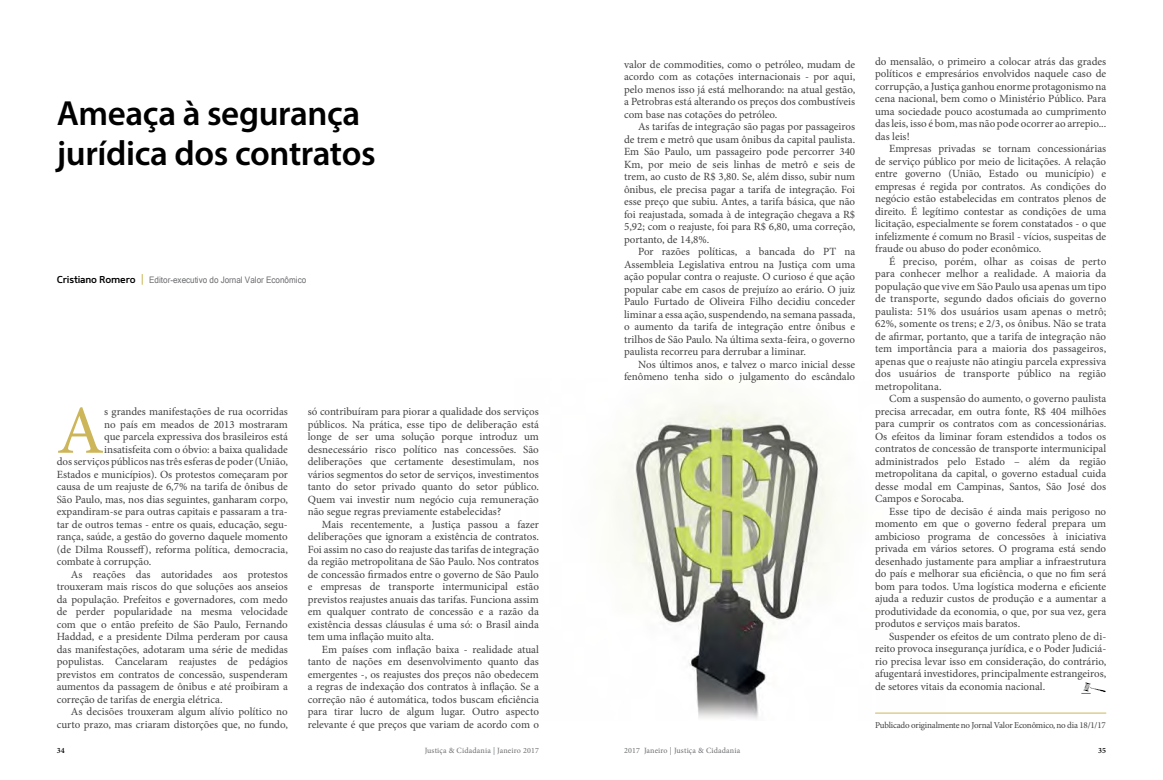
<style>
.page{position:relative;width:1163px;height:780px;background:#fff}
.page>*{position:absolute;margin:0;border:0;box-sizing:border-box;transform-origin:0 0}
.t1{font:68.7px "Minion Pro";color:#cdb65a}
.t2{font:600 35px/40px "Myriad Pro";letter-spacing:-.01em;color:#000}
.t3{font:11px/12.5px "Minion Pro";color:#414042;text-align:justify}
.t4{font:600 10px "Mentone";letter-spacing:-.015em;color:#000}
.t5{font:9px "Minion Pro";letter-spacing:-.02em;color:#414042}
.t6{font:9px "Microsoft Sans Serif";color:#6d6e71;scale:.9 1}
.t7{font:8px "Minion Pro";letter-spacing:.02em;color:#6d6e71}
.t8{font:600 8px "Minion Pro";color:#000}
</style>
<div class="page">
<img style="left:611px;top:399px;width:334px;height:320px">
<hr style="left:874px;top:712px;width:232px;height:1px;background:#cdb65a">
<img style="left:1083px;top:682px;width:22px;height:10px">
<h2 class="t2" style="left:57px;top:92px;width:320px">Ameaça à segurança jurídica dos contratos</h2>
<p class="t4" style="left:57px;top:273px;width:80px">Cristiano Romero</p>
<p class="t6" style="left:149px;top:274px;width:176px">Editor-executivo do Jornal Valor Econômico</p>
<h1 class="t1" style="left:57px;top:385px;width:49px">A</h1>
<p class="t3" style="left:104px;top:405px;width:185px">s grandes manifestações de rua ocorridas</p>
<p class="t3" style="left:104px;top:418px;width:185px">no país em meados de 2013 mostraram</p>
<p class="t3" style="left:104px;top:430px;width:185px">que parcela expressiva dos brasileiros está</p>
<p class="t3" style="left:104px;top:443px;width:185px">insatisfeita com o óbvio: a baixa qualidade</p>
<p class="t3" style="left:57px;top:455px;width:233px">dos serviços públicos nas três esferas de poder (União,</p>
<p class="t3" style="left:57px;top:468px;width:233px">Estados e municípios). Os protestos começaram por</p>
<p class="t3" style="left:57px;top:480px;width:233px">causa de um reajuste de 6,7% na tarifa de ônibus de</p>
<p class="t3" style="left:57px;top:493px;width:233px">São Paulo, mas, nos dias seguintes, ganharam corpo,</p>
<p class="t3" style="left:57px;top:505px;width:232px">expandiram-se para outras capitais e passaram a tra-</p>
<p class="t3" style="left:57px;top:518px;width:233px">tar de outros temas - entre os quais, educação, segu-</p>
<p class="t3" style="left:57px;top:530px;width:233px">rança, saúde, a gestão do governo daquele momento</p>
<p class="t3" style="left:57px;top:543px;width:233px">(de Dilma Rousseff), reforma política, democracia,</p>
<p class="t3" style="left:57px;top:555px;width:96px">combate à corrupção.</p>
<p class="t3" style="left:71px;top:568px;width:218px">As reações das autoridades aos protestos</p>
<p class="t3" style="left:57px;top:580px;width:233px">trouxeram mais riscos do que soluções aos anseios</p>
<p class="t3" style="left:57px;top:593px;width:233px">da população. Prefeitos e governadores, com medo</p>
<p class="t3" style="left:57px;top:605px;width:233px">de perder popularidade na mesma velocidade</p>
<p class="t3" style="left:57px;top:618px;width:233px">com que o então prefeito de São Paulo, Fernando</p>
<p class="t3" style="left:57px;top:630px;width:233px">Haddad, e a presidente Dilma perderam por causa</p>
<p class="t3" style="left:57px;top:643px;width:232px">das manifestações, adotaram uma série de medidas</p>
<p class="t3" style="left:57px;top:655px;width:233px">populistas. Cancelaram reajustes de pedágios</p>
<p class="t3" style="left:57px;top:668px;width:233px">previstos em contratos de concessão, suspenderam</p>
<p class="t3" style="left:57px;top:680px;width:233px">aumentos da passagem de ônibus e até proibiram a</p>
<p class="t3" style="left:57px;top:693px;width:167px">correção de tarifas de energia elétrica.</p>
<p class="t3" style="left:71px;top:705px;width:218px">As decisões trouxeram algum alívio político no</p>
<p class="t3" style="left:57px;top:718px;width:233px">curto prazo, mas criaram distorções que, no fundo,</p>
<p class="t3" style="left:308px;top:405px;width:233px">só contribuíram para piorar a qualidade dos serviços públicos. Na prática, esse tipo de deliberação está longe de ser uma solução porque introduz um desnecessário risco político nas concessões. São deliberações que certamente desestimulam, nos vários segmentos do setor de serviços, investimentos tanto do setor privado quanto do setor público.<br>Quem vai investir num negócio cuja remuneração não segue regras previamente estabelecidas?</p>
<p class="t3" style="left:308px;top:518px;width:233px;text-indent:14px">Mais recentemente, a Justiça passou a fazer deliberações que ignoram a existência de contratos.<br>Foi assim no caso do reajuste das tarifas de integração da região metropolitana de São Paulo. Nos contratos de concessão firmados entre o governo de São Paulo e empresas de transporte intermunicipal estão previstos reajustes anuais das tarifas. Funciona assim em qualquer contrato de concessão e a razão da existência dessas cláusulas é uma só: o Brasil ainda tem uma inflação muito alta.</p>
<p class="t3" style="left:308px;top:643px;width:233px;text-indent:14px">Em países com inflação baixa - realidade atual tanto de nações em desenvolvimento quanto das emergentes -, os reajustes dos preços não obedecem a regras de indexação dos contratos à inflação. Se a correção não é automática, todos buscam eficiência para tirar lucro de algum lugar. Outro aspecto relevante é que preços que variam de acordo com o</p>
<p class="t3" style="left:624px;top:58px;width:233px">valor de commodities, como o petróleo, mudam de acordo com as cotações internacionais - por aqui, pelo menos isso já está melhorando: na atual gestão, a Petrobras está alterando os preços dos combustíveis com base nas cotações do petróleo.</p>
<p class="t3" style="left:624px;top:120px;width:233px;text-indent:14px">As tarifas de integração são pagas por passageiros de trem e metrô que usam ônibus da capital paulista.<br>Em São Paulo, um passageiro pode percorrer 340<br>Km, por meio de seis linhas de metrô e seis de trem, ao custo de R$ 3,80. Se, além disso, subir num ônibus, ele precisa pagar a tarifa de integração. Foi esse preço que subiu. Antes, a tarifa básica, que não foi reajustada, somada à de integração chegava a R$ 5,92; com o reajuste, foi para R$ 6,80, uma correção, portanto, de 14,8%.</p>
<p class="t3" style="left:624px;top:245px;width:233px;text-indent:14px">Por razões políticas, a bancada do PT na Assembleia Legislativa entrou na Justiça com uma ação popular contra o reajuste. O curioso é que ação popular cabe em casos de prejuízo ao erário. O juiz Paulo Furtado de Oliveira Filho decidiu conceder liminar a essa ação, suspendendo, na semana passada, o aumento da tarifa de integração entre ônibus e trilhos de São Paulo. Na última sexta-feira, o governo paulista recorreu para derrubar a liminar.</p>
<p class="t3" style="left:624px;top:358px;width:233px;text-align:right">Nos últimos anos, e talvez o marco inicial desse fenômeno tenha sido o julgamento do escândalo</p>
<p class="t3" style="left:874px;top:55px;width:233px">do mensalão, o primeiro a colocar atrás das grades políticos e empresários envolvidos naquele caso de corrupção, a Justiça ganhou enorme protagonismo na cena nacional, bem como o Ministério Público. Para uma sociedade pouco acostumada ao cumprimento das leis, isso é bom, mas não pode ocorrer ao arrepio... das leis!</p>
<p class="t3" style="left:874px;top:142px;width:233px;text-indent:14px">Empresas privadas se tornam concessionárias de serviço público por meio de licitações. A relação entre governo (União, Estado ou município) e empresas é regida por contratos. As condições do negócio estão estabelecidas em contratos plenos de direito. É legítimo contestar as condições de uma licitação, especialmente se forem constatados - o que infelizmente é comum no Brasil - vícios, suspeitas de fraude ou abuso do poder econômico.</p>
<p class="t3" style="left:874px;top:255px;width:233px;text-indent:14px">É preciso, porém, olhar as coisas de perto para conhecer melhor a realidade. A maioria da população que vive em São Paulo usa apenas um tipo de transporte, segundo dados oficiais do governo paulista: 51% dos usuários usam apenas o metrô; 62%, somente os trens; e 2/3, os ônibus. Não se trata de afirmar, portanto, que a tarifa de integração não tem importância para a maioria dos passageiros, apenas que o reajuste não atingiu parcela expressiva dos usuários de transporte público na região metropolitana.</p>
<p class="t3" style="left:874px;top:392px;width:233px;text-indent:14px">Com a suspensão do aumento, o governo paulista precisa arrecadar, em outra fonte, R$ 404 milhões para cumprir os contratos com as concessionárias.<br>Os efeitos da liminar foram estendidos a todos os contratos de concessão de transporte intermunicipal administrados pelo Estado – além da região metropolitana da capital, o governo estadual cuida desse modal em Campinas, Santos, São José dos Campos e Sorocaba.</p>
<p class="t3" style="left:874px;top:505px;width:233px;text-indent:14px">Esse tipo de decisão é ainda mais perigoso no momento em que o governo federal prepara um ambicioso programa de concessões à iniciativa privada em vários setores. O programa está sendo desenhado justamente para ampliar a infraestrutura do país e melhorar sua eficiência, o que no fim será bom para todos. Uma logística moderna e eficiente ajuda a reduzir custos de produção e a aumentar a produtividade da economia, o que, por sua vez, gera produtos e serviços mais baratos.</p>
<p class="t3" style="left:874px;top:630px;width:233px;text-indent:14px">Suspender os efeitos de um contrato pleno de di&shy;reito provoca insegurança jurídica, e o Poder Judiciá&shy;rio precisa levar isso em consideração, do contrário, afugentará investidores, principalmente estrangeiros, de setores vitais da economia nacional.</p>
<p class="t5" style="left:874px;top:718px;width:232px">Publicado originalmente no Jornal Valor Econômico, no dia 18/1/17</p>
<p class="t8" style="left:57px;top:744px;width:10px">34</p>
<p class="t7" style="left:424px;top:745px;width:116px">Justiça &amp; Cidadania | Janeiro 2017</p>
<p class="t7" style="left:624px;top:745px;width:118px">2017 Janeiro | Justiça &amp; Cidadania</p>
<p class="t8" style="left:1097px;top:744px;width:10px">35</p>
</div>
